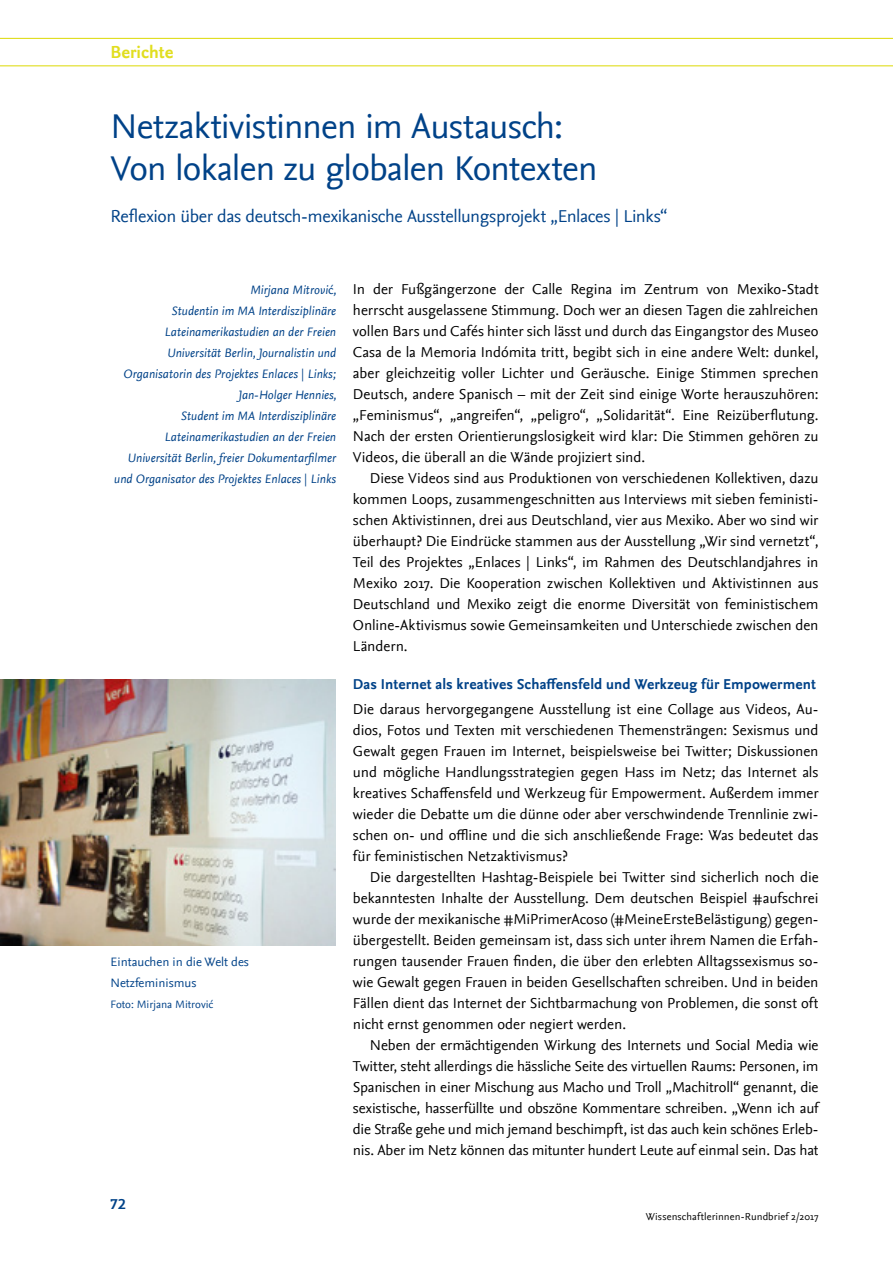
<style>
.page{position:relative;width:893px;height:1263px;background:#fff}
.page>*{position:absolute;margin:0;border:0;box-sizing:border-box;transform-origin:0 0}
.t1{font:36px/42px "Nexus Sans";letter-spacing:-.025em;color:#004288}
.t2{font:18px "Nexus Sans";letter-spacing:-.02em;color:#004288}
.t3{font:700 18px "Nexus Sans";color:#e1de1f}
.t4{font:15px/21px "Nexus Sans";letter-spacing:-.005em;color:#000;text-align:justify}
.t5{font:700 15px "Nexus Sans";letter-spacing:.005em;color:#004288}
.t6{font:700 15px "Nexus Sans TF";color:#004288}
.t7{font:italic 12.75px/21px "Nexus Sans";color:#004288;text-align:right}
.t8{font:12.75px/21px "Nexus Sans TF";color:#004288}
.t9{font:11.25px "Nexus Sans TF";color:#004288}
.t10{font:10.5px "Nexus Sans";letter-spacing:.01em;color:#000}
.s1{font-family:"Nexus Sans Pro";font-style:normal}
.s2{font-family:"Nexus Sans Pro"}
</style>
<div class="page">
<hr style="left:0;top:65px;width:893px;height:1px;background:#e0de20">
<hr style="left:0;top:38px;width:893px;height:1px;background:#e0de20">
<img style="left:0;top:680px;width:336px;height:265px">
<p class="t3" style="left:111px;top:42px;width:64px">Berichte</p>
<h1 class="t1" style="left:111px;top:106px;width:489px">Netzaktivistinnen im Austausch:<br>Von lokalen zu globalen Kontexten</h1>
<p class="t2" style="left:111px;top:206px;width:559px">Reflexion über das deutsch-mexikanische Ausstellungsprojekt „Enlaces | Links“</p>
<p class="t7" style="left:114px;top:280px;width:224px">Mirjana Mitrovi<span class="s1">ć</span>,<br>Studentin im MA Interdisziplinäre Lateinamerikastudien an der Freien Universität Berlin, Journalistin und Organisatorin des Projektes Enlaces | Links; Jan-Holger Hennies,<br>Student im MA Interdisziplinäre Lateinamerikastudien an der Freien Universität Berlin, freier Dokumentarfilmer und Organisator des Projektes Enlaces | Links</p>
<p class="t4" style="left:353px;top:279px;width:467px">In der Fußgängerzone der Calle Regina im Zentrum von Mexiko-Stadt herrscht ausgelassene Stimmung. Doch wer an diesen Tagen die zahlreichen vollen Bars und Cafés hinter sich lässt und durch das Eingangstor des Museo Casa de la Memoria Indómita tritt, begibt sich in eine andere Welt: dunkel, aber gleichzeitig voller Lichter und Geräusche. Einige Stimmen sprechen Deutsch, andere Spanisch – mit der Zeit sind einige Worte herauszuhören: „Feminismus“, „angreifen“, „peligro“, „Solidarität“. Eine Reizüberflutung.<br>Nach der ersten Orientierungslosigkeit wird klar: Die Stimmen gehören zu Videos, die überall an die Wände projiziert sind.</p>
<p class="t4" style="left:353px;top:468px;width:467px;text-indent:17px">Diese Videos sind aus Produktionen von verschiedenen Kollektiven, dazu kommen Loops, zusammengeschnitten aus Interviews mit sieben feministi&shy;schen Aktivistinnen, drei aus Deutschland, vier aus Mexiko. Aber wo sind wir überhaupt? Die Eindrücke stammen aus der Ausstellung „Wir sind vernetzt“, Teil des Projektes „Enlaces | Links“, im Rahmen des Deutschlandjahres in Mexiko 2017. Die Kooperation zwischen Kollektiven und Aktivistinnen aus Deutschland und Mexiko zeigt die enorme Diversität von feministischem Online-Aktivismus sowie Gemeinsamkeiten und Unterschiede zwischen den Ländern.</p>
<p class="t5" style="left:353px;top:676px;width:464px">Das Internet als kreatives Schaffensfeld und Werkzeug für Empowerment</p>
<p class="t4" style="left:353px;top:699px;width:467px">Die daraus hervorgegangene Ausstellung ist eine Collage aus Videos, Au&shy;dios, Fotos und Texten mit verschiedenen Themensträngen: Sexismus und Gewalt gegen Frauen im Internet, beispielsweise bei Twitter; Diskussionen und mögliche Handlungsstrategien gegen Hass im Netz; das Internet als kreatives Schaffensfeld und Werkzeug für Empowerment. Außerdem immer wieder die Debatte um die dünne oder aber verschwindende Trennlinie zwi&shy;schen on- und offline und die sich anschließende Frage: Was bedeutet das für feministischen Netzaktivismus?</p>
<p class="t4" style="left:353px;top:867px;width:467px;text-indent:17px">Die dargestellten Hashtag-Beispiele bei Twitter sind sicherlich noch die bekanntesten Inhalte der Ausstellung. Dem deutschen Beispiel #aufschrei wurde der mexikanische #MiPrimerAcoso (#MeineErsteBelästigung) gegen&shy;übergestellt. Beiden gemeinsam ist, dass sich unter ihrem Namen die Erfah&shy;rungen tausender Frauen finden, die über den erlebten Alltagssexismus so&shy;wie Gewalt gegen Frauen in beiden Gesellschaften schreiben. Und in beiden Fällen dient das Internet der Sichtbarmachung von Problemen, die sonst oft nicht ernst genommen oder negiert werden.</p>
<p class="t4" style="left:353px;top:1035px;width:467px;text-indent:17px">Neben der ermächtigenden Wirkung des Internets und Social Media wie Twitter, steht allerdings die hässliche Seite des virtuellen Raums: Personen, im Spanischen in einer Mischung aus Macho und Troll „Machitroll“ genannt, die sexistische, hasserfüllte und obszöne Kommentare schreiben. „Wenn ich auf die Straße gehe und mich jemand beschimpft, ist das auch kein schönes Erleb&shy;nis. Aber im Netz können das mitunter hundert Leute auf einmal sein. Das hat</p>
<p class="t8" style="left:111px;top:951px;width:140px">Eintauchen in die Welt des<br>Netzfeminismus</p>
<p class="t9" style="left:111px;top:998px;width:104px">Foto: Mirjana Mitrovi<span class="s2">ć</span></p>
<p class="t6" style="left:111px;top:1196px;width:17px">72</p>
<p class="t10" style="left:646px;top:1211px;width:174px">Wissenschaftlerinnen-Rundbrief 2/2017</p>
</div>
